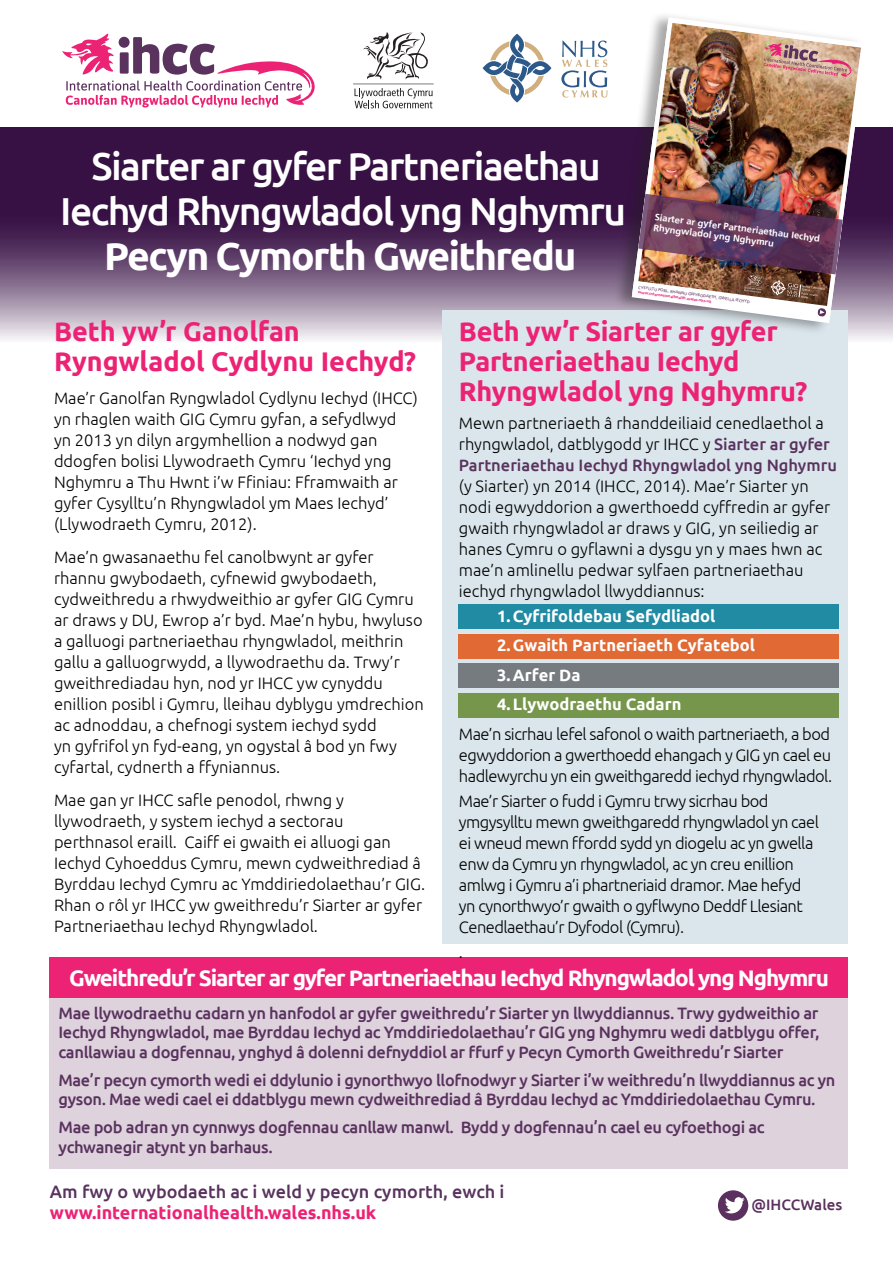
<style>
.page{position:relative;width:893px;height:1263px;background:#fff}
.page>*{position:absolute;margin:0;border:0;box-sizing:border-box;transform-origin:0 0}
.t1{font:500 39px/45.2px "Ubuntu";letter-spacing:-.04em;color:#fff;text-align:center}
.Heading{font:700 27px/30px "Ubuntu";letter-spacing:-.01em;color:#ec2275}
.Heading-2{font:700 22.5px "Ubuntu";letter-spacing:-.05em;color:#fff}
.Heading-3{font:500 18px/21px "Ubuntu";color:#59325e}
.Body_copy{font:300 16.5px/21px "Ubuntu";color:#000}
.Body_copy-2{font:500 16.5px/19.5px "Ubuntu";letter-spacing:-.02em;color:#59325e}
.Body_copy-3{font:300 16.5px/21px "Ubuntu";letter-spacing:-.03em;color:#000}
.Body_bullets{font:700 16.5px "Ubuntu";color:#fff}
.t2{font:500 15.15px "Ubuntu";color:#5b305e}
.t3{font:700 9.45px/10.5px "Frutiger";color:#fff}
.t4{font:4.05px "Frutiger";color:#5c315e}
.t5{font:700 4.05px "Frutiger";color:#ea1d76}
.s1{font-weight:700}
.s2{font-weight:500;color:#59325e}
.s3{font-weight:700;color:#ec2275}
</style>
<div class="page">
<svg style="left:0;top:128px;width:893px;height:223px;background:#664870"></svg>
<div style="left:443px;top:310px;width:405px;height:634px;background:#dae6ec"></div>
<div style="left:50px;top:957px;width:798px;height:211px;background:#ded2dd"></div>
<div style="left:50px;top:957px;width:798px;height:41px;background:#ec2275"></div>
<div style="left:459px;top:605px;width:380px;height:24px;background:#208ba2"></div>
<div style="left:459px;top:634px;width:380px;height:25px;background:#e16933"></div>
<div style="left:459px;top:664px;width:380px;height:24px;background:#767b7f"></div>
<div style="left:459px;top:693px;width:380px;height:25px;background:#76964b"></div>
<svg style="left:483px;top:34px;width:68px;height:69px"></svg>
<svg style="left:561px;top:40px;width:46px;height:58px"></svg>
<svg style="left:62px;top:34px;width:253px;height:73px"></svg>
<div style="left:612px;top:11px;width:253px;height:325px;background:#231f20;opacity:.39"></div>
<svg style="left:632px;top:17px;width:234px;height:306px"></svg>
<svg style="left:632px;top:22px;width:233px;height:298px"></svg>
<img style="left:638px;top:23px;width:223px;height:283px">
<svg style="left:763px;top:43px;width:89px;height:34px;background:#cc9990"></svg>
<img style="left:635px;top:193px;width:211px;height:105px">
<hr style="left:744px;top:285px;width:18px;height:3px;background:#fff">
<svg style="left:817px;top:308px;width:9px;height:9px"></svg>
<svg style="left:353px;top:32px;width:81px;height:76px"></svg>
<div style="left:718px;top:1190px;width:30px;height:31px;background:#5b305e;border-radius:50%"></div>
<svg style="left:725px;top:1197px;width:20px;height:16px"></svg>
<p class="t1" style="left:60px;top:142px;width:567px">Siarter ar gyfer Partneriaethau<br>Iechyd Rhyngwladol yng Nghymru<br><span class="s1">Pecyn Cymorth Gweithredu</span></p>
<p class="t3" style="left:655px;top:212px;width:168px;rotate:7deg">Siarter ar gyfer Partneriaethau Iechyd<br>Rhyngwladol yng Nghymru</p>
<p class="t4" style="left:639px;top:284px;width:114px;rotate:8deg">CYSYLLTU POBL, RHANNU GWYBODAETH, GWELLA IECHYD</p>
<p class="t5" style="left:638px;top:289px;width:76px;rotate:8deg">www.internationalhealth.wales.nhs.uk</p>
<p class="Heading" style="left:54px;top:316px;width:363px">Beth yw’r Ganolfan<br>Ryngwladol Cydlynu Iechyd?</p>
<p class="Body_copy" style="left:54px;top:387px;width:365px">Mae’r Ganolfan Ryngwladol Cydlynu Iechyd (IHCC) yn rhaglen waith GIG Cymru gyfan, a sefydlwyd<br>yn 2013 yn dilyn argymhellion a nodwyd gan ddogfen bolisi Llywodraeth Cymru ‘Iechyd yng Nghymru a Thu Hwnt i’w Ffiniau: Fframwaith ar gyfer Cysylltu’n Rhyngwladol ym Maes Iechyd’ (Llywodraeth Cymru, 2012).</p>
<p class="Body_copy" style="left:54px;top:546px;width:371px">Mae’n gwasanaethu fel canolbwynt ar gyfer rhannu gwybodaeth, cyfnewid gwybodaeth, cydweithredu a rhwydweithio ar gyfer GIG Cymru ar draws y DU, Ewrop a’r byd. Mae’n hybu, hwyluso a galluogi partneriaethau rhyngwladol, meithrin gallu a galluogrwydd, a llywodraethu da. Trwy’r gweithrediadau hyn, nod yr IHCC yw cynyddu enillion posibl i Gymru, lleihau dyblygu ymdrechion ac adnoddau, a chefnogi system iechyd sydd<br>yn gyfrifol yn fyd-eang, yn ogystal â bod yn fwy cyfartal, cydnerth a ffyniannus.</p>
<p class="Body_copy" style="left:54px;top:789px;width:373px">Mae gan yr IHCC safle penodol, rhwng y llywodraeth, y system iechyd a sectorau perthnasol eraill. Caiff ei gwaith ei alluogi gan Iechyd Cyhoeddus Cymru, mewn cydweithrediad â Byrddau Iechyd Cymru ac Ymddiriedolaethau’r GIG.<br>Rhan o rôl yr IHCC yw gweithredu’r Siarter ar gyfer Partneriaethau Iechyd Rhyngwladol.</p>
<p class="Heading" style="left:459px;top:316px;width:350px">Beth yw’r Siarter ar gyfer<br>Partneriaethau Iechyd<br>Rhyngwladol yng Nghymru?</p>
<p class="Body_copy" style="left:459px;top:412px;width:380px">Mewn partneriaeth â rhanddeiliaid cenedlaethol a rhyngwladol, datblygodd yr IHCC y <span class="s2">Siarter ar gyfer Partneriaethau Iechyd Rhyngwladol yng Nghymru </span>(y Siarter) yn 2014 (IHCC, 2014). Mae’r Siarter yn nodi egwyddorion a gwerthoedd cyffredin ar gyfer gwaith rhyngwladol ar draws y GIG, yn seiliedig ar hanes Cymru o gyflawni a dysgu yn y maes hwn ac mae’n amlinellu pedwar sylfaen partneriaethau iechyd rhyngwladol llwyddiannus:</p>
<p class="Body_bullets" style="left:497px;top:606px;width:220px">1.Cyfrifoldebau Sefydliadol</p>
<p class="Body_bullets" style="left:497px;top:635px;width:259px">2.Gwaith Partneriaeth Cyfatebol</p>
<p class="Body_bullets" style="left:497px;top:665px;width:85px">3.Arfer Da</p>
<p class="Body_bullets" style="left:497px;top:694px;width:186px">4.Llywodraethu Cadarn</p>
<p class="Body_copy" style="left:459px;top:723px;width:375px;text-align:justify">Mae’n sicrhau lefel safonol o waith partneriaeth, a bod egwyddorion a gwerthoedd ehangach y GIG yn cael eu hadlewyrchu yn ein gweithgaredd iechyd rhyngwladol.</p>
<p class="Body_copy-3" style="left:459px;top:790px;width:362px">Mae’r Siarter o fudd i Gymru trwy sicrhau bod ymgysylltu mewn gweithgaredd rhyngwladol yn cael ei wneud mewn ffordd sydd yn diogelu ac yn gwella enw da Cymru yn rhyngwladol, ac yn creu enillion amlwg i Gymru a’i phartneriaid dramor. Mae hefyd yn cynorthwyo’r gwaith o gyflwyno Deddf Llesiant Cenedlaethau’r Dyfodol (Cymru).</p>
<p class="Body_copy" style="left:459px;top:941px;width:6px">.</p>
<p class="Heading-2" style="left:69px;top:965px;width:761px">Gweithredu’r Siarter ar gyfer Partneriaethau Iechyd Rhyngwladol yng Nghymru</p>
<p class="Body_copy-2" style="left:58px;top:1002px;width:763px;text-align:justify">Mae llywodraethu cadarn yn hanfodol ar gyfer gweithredu’r Siarter yn llwyddiannus. Trwy gydweithio ar Iechyd Rhyngwladol, mae Byrddau Iechyd ac Ymddiriedolaethau’r GIG yng Nghymru wedi datblygu offer, canllawiau a dogfennau, ynghyd â dolenni defnyddiol ar ffurf y Pecyn Cymorth Gweithredu’r Siarter</p>
<p class="Body_copy-2" style="left:58px;top:1069px;width:778px">Mae’r pecyn cymorth wedi ei ddylunio i gynorthwyo llofnodwyr y Siarter i’w weithredu’n llwyddiannus ac yn gyson. Mae wedi cael ei ddatblygu mewn cydweithrediad â Byrddau Iechyd ac Ymddiriedolaethau Cymru.</p>
<p class="Body_copy-2" style="left:58px;top:1117px;width:708px">Mae pob adran yn cynnwys dogfennau canllaw manwl. Bydd y dogfennau’n cael eu cyfoethogi ac ychwanegir atynt yn barhaus.</p>
<p class="Heading-3" style="left:50px;top:1180px;width:456px">Am fwy o wybodaeth ac i weld y pecyn cymorth, ewch i <span class="s3">www.internationalhealth.wales.nhs.uk</span></p>
<p class="t2" style="left:751px;top:1195px;width:92px">@IHCCWales</p>
</div>
